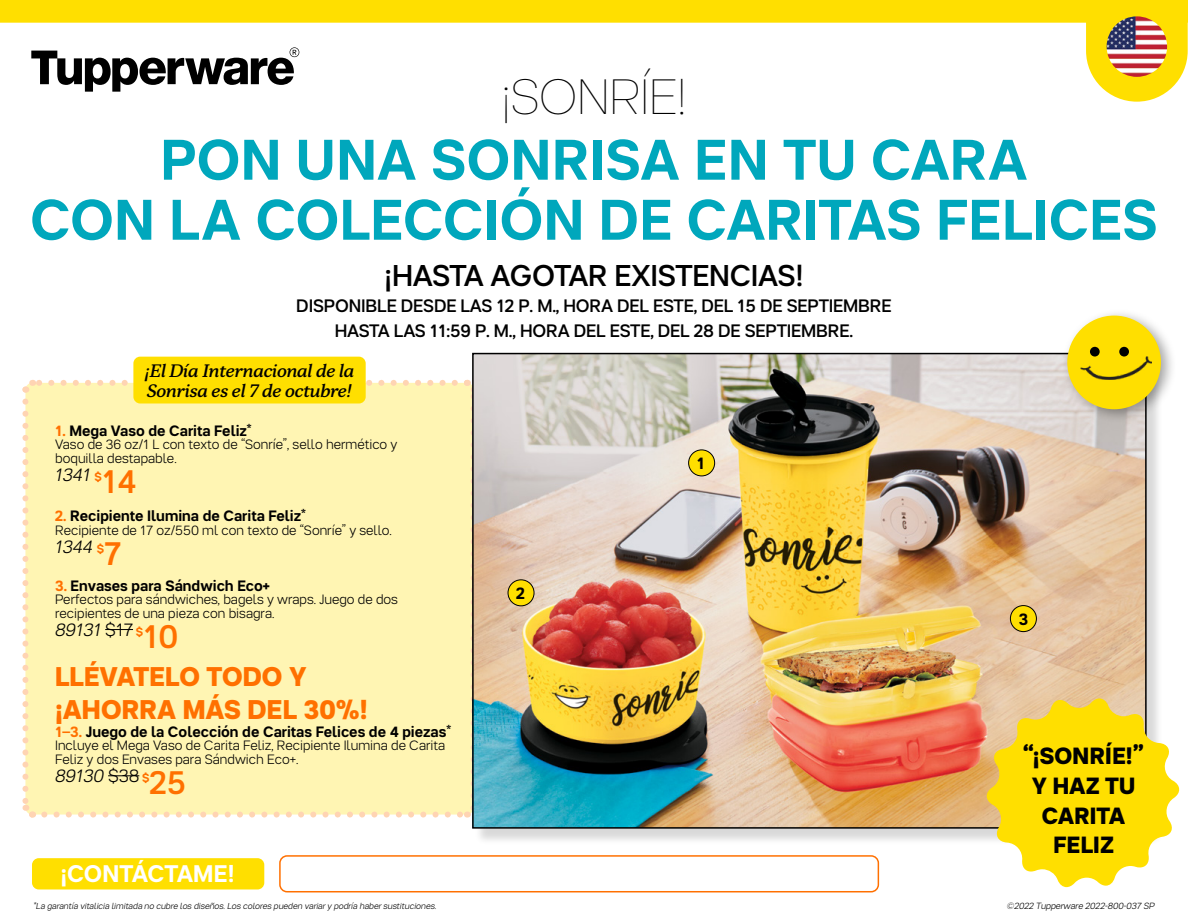
<style>
.page{position:relative;width:1188px;height:918px;background:#fff}
.page>*{position:absolute;margin:0;border:0;box-sizing:border-box;transform-origin:0 0}
.t1{font:700 57px/60px "Tupper PRO";letter-spacing:.005em;color:#00a7bc;text-align:center}
.t2{font:200 49.5px "Tupper PRO";letter-spacing:.005em;color:#000}
.t3{font:500 33px "Tupper PRO";color:#ff7000}
.t4{font:500 30px "Tupper PRO";letter-spacing:-.01em;color:#000}
.t5{font:800 27px/32.4px "Tupper PRO";color:#ff7000}
.t6{font:700 24px "Tupper PRO";color:#fff}
.t7{font:800 23.4px/29.8px "Tupper PRO";letter-spacing:.01em;color:#000;text-align:center}
.t8{font:500 18px/25.5px "Tupper PRO";letter-spacing:-.01em;color:#000;text-align:center}
.t9{font:18px/19.5px "Tupper Serif 25 Meditalic";letter-spacing:-.01em;color:#000}
.t10{font:italic 300 18px "Tupper PRO";letter-spacing:-.01em;color:#000}
.t11{font:700 16.5px "Tupper PRO";color:#000}
.t12{font:700 15px "Tupper PRO";color:#000}
.t13{font:300 13.5px/13.5px "Tupper PRO";color:#000}
.t14{font:italic 300 9px "Tupper PRO";color:#000}
.t15{font:italic 300 8.7px "Tupper PRO";color:#000}
.s1{color:#ff7000}
.s2{font-weight:700;font-style:normal;font-size:12px;color:#ff7000}
.s3{font-style:normal}
</style>
<div class="page">
<svg style="left:0;top:0;width:1188px;height:102px"></svg>
<svg style="left:31px;top:47px;width:268px;height:45px"></svg>
<div style="left:25px;top:383px;width:449px;height:432px;background:#fff5b3;border-radius:7px"></div>
<svg style="left:22px;top:402px;width:16px;height:416px"></svg>
<svg style="left:44px;top:805px;width:428px;height:13px"></svg>
<svg style="left:461px;top:379px;width:11px;height:417px"></svg>
<svg style="left:22px;top:379px;width:433px;height:17px"></svg>
<div style="left:475px;top:355px;width:688px;height:490px;background:#000;opacity:.15"></div>
<img style="left:475px;top:356px;width:669px;height:470px">
<svg style="left:985px;top:698px;width:195px;height:189px"></svg>
<div style="left:279px;top:855px;width:600px;height:37px;border:2px solid #ff7000;border-radius:7px"></div>
<div style="left:1062px;top:308px;width:116px;height:116px;background:#000;opacity:.35"></div>
<div style="left:1067px;top:316px;width:94px;height:93px;background:#ffdf00;border-radius:50%"></div>
<div style="left:133px;top:357px;width:233px;height:46px;background:#ffdf00;border-radius:7px"></div>
<img style="left:1107px;top:16px;width:60px;height:61px;border-radius:30px">
<div style="left:32px;top:858px;width:232px;height:31px;background:#ffdf00;border-radius:7px"></div>
<svg style="left:105px;top:629px;width:28px;height:1px"></svg>
<hr style="left:108px;top:775px;width:31px;height:1px;background:#000">
<div style="left:689px;top:450px;width:26px;height:26px;background:#ffdf00;border-radius:50%"></div>
<div style="left:688px;top:450px;width:27px;height:26px;border:1px solid #000;border-radius:50%"></div>
<div style="left:508px;top:580px;width:26px;height:26px;background:#ffdf00;border-radius:50%"></div>
<div style="left:508px;top:580px;width:26px;height:26px;border:1px solid #000;border-radius:50%"></div>
<div style="left:1010px;top:606px;width:26px;height:26px;background:#ffdf00;border-radius:50%"></div>
<div style="left:1010px;top:605px;width:27px;height:27px;border:1px solid #000;border-radius:50%"></div>
<div style="left:1090px;top:347px;width:10px;height:10px;background:#000;border-radius:50%"></div>
<div style="left:1119px;top:347px;width:10px;height:10px;background:#000;border-radius:50%"></div>
<img style="left:1080px;top:356px;width:71px;height:24px">
<h2 class="t2" style="left:501px;top:68px;width:187px">¡SONRÍE!</h2>
<h1 class="t1" style="left:30px;top:130px;width:1129px">PON UNA SONRISA EN TU CARA<br>CON LA COLECCIÓN DE CARITAS FELICES</h1>
<h3 class="t4" style="left:384px;top:259px;width:421px">¡HASTA AGOTAR EXISTENCIAS!</h3>
<h3 class="t8" style="left:296px;top:293px;width:597px">DISPONIBLE DESDE LAS 12 P. M., HORA DEL ESTE, DEL 15 DE SEPTIEMBRE<br>HASTA LAS 11:59 P. M., HORA DEL ESTE, DEL 28 DE SEPTIEMBRE.</h3>
<h3 class="t9" style="left:145px;top:361px;width:211px">¡El Día Internacional de la<br>Sonrisa es el 7 de octubre!</h3>
<p class="t12" style="left:55px;top:422px;width:198px"><span class="s1">1.</span> Mega Vaso de Carita Feliz*</p>
<p class="t13" style="left:55px;top:438px;width:344px">Vaso de 36 oz/1 L con texto de “Sonríe”, sello hermético y boquilla destapable.</p>
<h3 class="t10" style="left:55px;top:464px;width:48px">1341 <span class="s2">$</span></h3>
<h3 class="t3" style="left:102px;top:462px;width:36px">14</h3>
<p class="t12" style="left:55px;top:507px;width:252px"><span class="s1">2.</span> Recipiente Ilumina de Carita Feliz*</p>
<p class="t13" style="left:55px;top:523px;width:338px">Recipiente de 17 oz/550 ml con texto de “Sonríe” y sello.</p>
<h3 class="t10" style="left:55px;top:536px;width:51px">1344 <span class="s2">$</span></h3>
<h3 class="t3" style="left:104px;top:534px;width:19px">7</h3>
<p class="t12" style="left:55px;top:577px;width:216px"><span class="s1">3.</span> Envases para Sándwich Eco+</p>
<p class="t13" style="left:55px;top:593px;width:344px">Perfectos para sándwiches, bagels y wraps. Juego de dos recipientes de una pieza con bisagra.</p>
<h3 class="t10" style="left:55px;top:619px;width:90px">89131 <span class="s3">$17</span> <span class="s2">$</span></h3>
<h3 class="t3" style="left:143px;top:617px;width:37px">10</h3>
<h3 class="t5" style="left:55px;top:661px;width:314px">LLÉVATELO TODO Y ¡AHORRA MÁS DEL 30%!</h3>
<p class="t12" style="left:55px;top:723px;width:398px"><span class="s1">1–3.</span> Juego de la Colección de Caritas Felices de 4 piezas*</p>
<p class="t13" style="left:55px;top:739px;width:392px">Incluye el Mega Vaso de Carita Feliz, Recipiente Ilumina de Carita<br>Feliz y dos Envases para Sándwich Eco+.</p>
<h3 class="t10" style="left:55px;top:765px;width:96px">89130 <span class="s3">$38</span> <span class="s2">$</span></h3>
<h3 class="t3" style="left:149px;top:763px;width:38px">25</h3>
<h3 class="t6" style="left:60px;top:860px;width:176px">¡CONTÁCTAME!</h3>
<p class="t15" style="left:33px;top:901px;width:405px">*La garantía vitalicia limitada no cubre los diseños. Los colores pueden variar y podría haber sustituciones.</p>
<p class="t11" style="left:516px;top:584px;width:10px">2</p>
<p class="t11" style="left:697px;top:454px;width:10px">1</p>
<p class="t11" style="left:1019px;top:610px;width:11px">3</p>
<h3 class="t7" style="left:1023px;top:741px;width:122px">“¡SONRÍE!”<br>Y HAZ TU<br>CARITA<br>FELIZ</h3>
<p class="t14" style="left:1007px;top:901px;width:149px">©2022 Tupperware 2022-800-037 SP</p>
</div>
